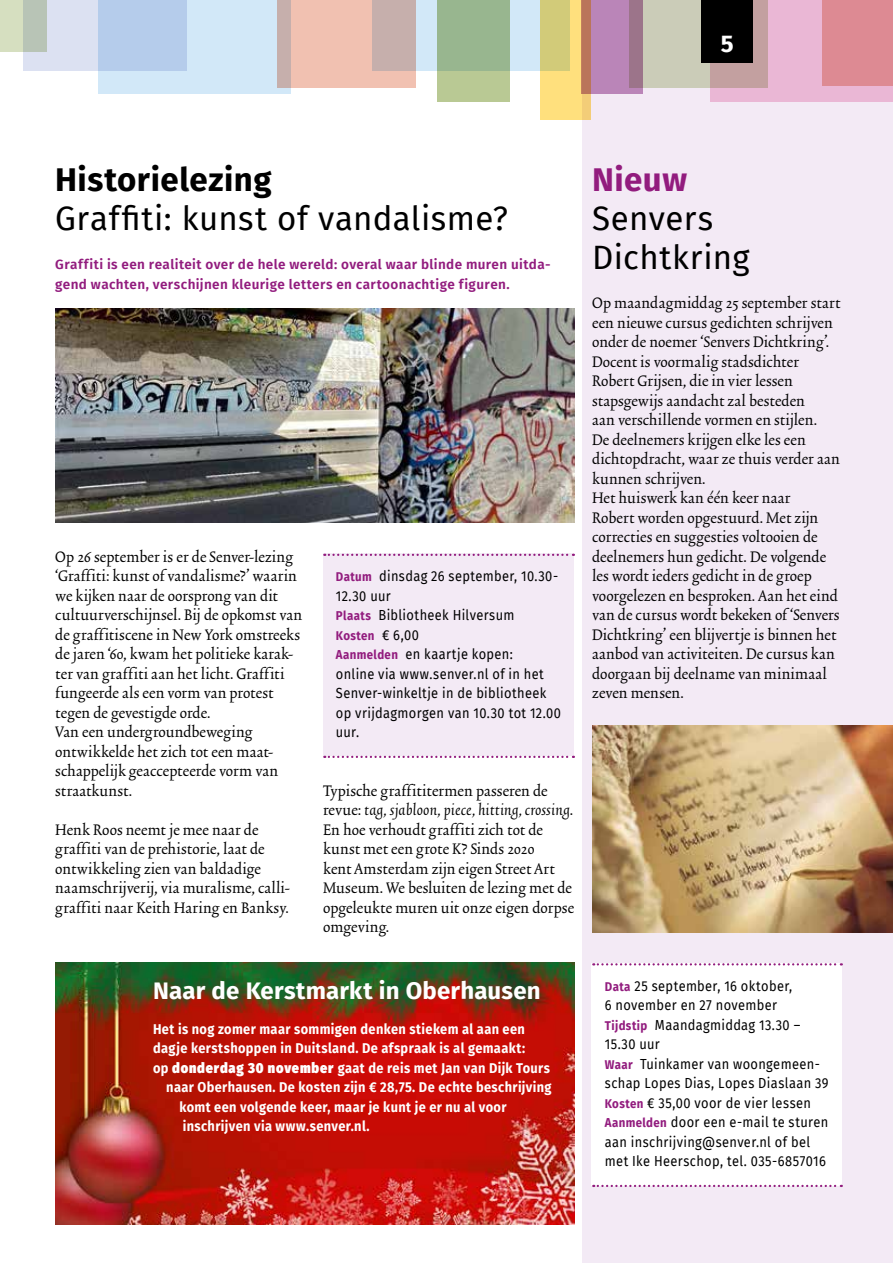
<style>
.page{position:relative;width:893px;height:1263px;background:#fff}
.page>*{position:absolute;margin:0;border:0;box-sizing:border-box;transform-origin:0 0}
.t1{font:33px/39px "Fira Sans";letter-spacing:.015em;color:#000}
.t2{font:700 33px "Fira Sans";letter-spacing:.015em;color:#000}
.t3{font:700 33px "Fira Sans";letter-spacing:.015em;color:#921c7e}
.t4{font:700 24px "Fira Sans";letter-spacing:.005em;color:#fff}
.t5{font:18px/19.5px "Trinite No 2 Rom Con";letter-spacing:.01em;color:#000}
.t6{font:italic 18px "Trinite No 2";letter-spacing:.01em;color:#000}
.t7{font:14.25px/19.5px "Fira Sans";letter-spacing:.025em;color:#000;scale:.9 1}
.t8{font:700 14.25px "Fira Sans";letter-spacing:.03em;color:#fff;scale:.9 1}
.t9{font:600 13.5px/19.5px "Fira Sans";letter-spacing:.03em;color:#921c7e}
.t10{font:700 12.75px "Fira Sans";letter-spacing:.03em;color:#921c7e;scale:.9 1}
.s1{font-weight:700;font-size:12.75px;color:#921c7e}
.s2{font-weight:400;font-size:14.25px;color:#000}
.s3{font-family:"Trinite No 2 Rom Con";font-style:normal}
.s4{font-weight:900}
</style>
<div class="page">
<div style="left:0;top:0;width:47px;height:51px;background:#d6dfc0"></div>
<svg style="left:23px;top:0;width:75px;height:71px;background:#d3dae3"></svg>
<div style="left:278px;top:0;width:138px;height:87px;background:#f1c1b1"></div>
<svg style="left:98px;top:0;width:192px;height:94px;background:#c6daee"></svg>
<img style="left:55px;top:963px;width:519px;height:261px">
<div style="left:583px;top:0;width:310px;height:1263px;background:#f3eaf5"></div>
<svg style="left:372px;top:0;width:168px;height:71px;background:#cccdd4"></svg>
<svg style="left:437px;top:0;width:73px;height:102px;background:#a2bb90"></svg>
<svg style="left:540px;top:0;width:51px;height:119px;background:#ebd67b"></svg>
<svg style="left:581px;top:0;width:62px;height:94px;background:#ba81a4"></svg>
<svg style="left:629px;top:0;width:81px;height:87px;background:#c0b9ad"></svg>
<svg style="left:710px;top:0;width:183px;height:102px;background:#dfb0c6"></svg>
<div style="left:822px;top:0;width:71px;height:85px;background:#dd8a93"></div>
<div style="left:702px;top:0;width:51px;height:62px;background:#000"></div>
<img style="left:55px;top:308px;width:519px;height:215px">
<div style="left:323px;top:553px;width:251px;height:203px;background:#f3eaf5"></div>
<div style="left:591px;top:964px;width:251px;height:222px;background:#fff"></div>
<img style="left:592px;top:725px;width:301px;height:208px">
<svg style="left:593px;top:963px;width:249px;height:2px"></svg>
<svg style="left:593px;top:1185px;width:249px;height:2px"></svg>
<svg style="left:324px;top:554px;width:250px;height:2px"></svg>
<svg style="left:324px;top:756px;width:250px;height:2px"></svg>
<h2 class="t4" style="left:721px;top:24px;width:14px">5</h2>
<h1 class="t2" style="left:55px;top:152px;width:218px">Historielezing</h1>
<h1 class="t1" style="left:55px;top:198px;width:454px">Graffiti: kunst of vandalisme?</h1>
<p class="t9" style="left:55px;top:254px;width:497px">Graffiti is een realiteit over de hele wereld: overal waar blinde muren uitda&shy;gend wachten, verschijnen kleurige letters en cartoonachtige figuren.</p>
<p class="t5" style="left:55px;top:548px;width:248px">Op 26 september is er de Senver-lezing ‘Graffiti: kunst of vandalisme?’ waarin we kijken naar de oorsprong van dit cultuurverschijnsel. Bij de opkomst van de graffitiscene in New York omstreeks de jaren ‘60, kwam het politieke karak&shy;ter van graffiti aan het licht. Graffiti fungeerde als een vorm van protest tegen de gevestigde orde.<br>Van een undergroundbeweging ontwikkelde het zich tot een maat&shy;schappelijk geaccepteerde vorm van straatkunst.</p>
<p class="t5" style="left:55px;top:821px;width:236px">Henk Roos neemt je mee naar de graffiti van de prehistorie, laat de ontwikkeling zien van baldadige naamschrijverij, via muralisme, calli&shy;graffiti naar Keith Haring en Banksy.</p>
<p class="t7" style="left:336px;top:566px;width:248px"><span class="s1">Datum</span> dinsdag 26 september, 10.30-<br>12.30 uur<br><span class="s1">Plaats</span> Bibliotheek Hilversum</p>
<p class="t10" style="left:336px;top:625px;width:94px">Kosten <span class="s2">€ 6,00</span></p>
<p class="t7" style="left:336px;top:644px;width:252px"><span class="s1">Aanmelden</span> en kaartje kopen:<br>online via www.senver.nl of in het<br>Senver-winkeltje in de bibliotheek op vrijdagmorgen van 10.30 tot 12.00 uur.</p>
<p class="t5" style="left:323px;top:782px;width:226px">Typische graffititermen passeren de</p>
<p class="t6" style="left:323px;top:802px;width:251px"><span class="s3">revue:</span> tag, sjabloon, piece, hitting, crossing<span class="s3">.</span></p>
<p class="t5" style="left:323px;top:821px;width:252px">En hoe verhoudt graffiti zich tot de kunst met een grote K? Sinds 2020<br>kent Amsterdam zijn eigen Street Art<br>Museum. We besluiten de lezing met de opgeleukte muren uit onze eigen dorpse omgeving.</p>
<h2 class="t4" style="left:153px;top:970px;width:389px">Naar de Kerstmarkt in Oberhausen</h2>
<p class="t8" style="left:153px;top:1017px;width:415px">Het is nog zomer maar sommigen denken stiekem al aan een</p>
<p class="t8" style="left:153px;top:1036px;width:415px">dagje kerstshoppen in Duitsland. De afspraak is al gemaakt:</p>
<p class="t8" style="left:153px;top:1056px;width:443px">op <span class="s4">donderdag 30 november</span> gaat de reis met Jan van Dijk Tours</p>
<p class="t8" style="left:166px;top:1075px;width:430px">naar Oberhausen. De kosten zijn € 28,75. De echte beschrijving</p>
<p class="t8" style="left:179px;top:1095px;width:365px">komt een volgende keer, maar je kunt je er nu al voor</p>
<p class="t8" style="left:183px;top:1114px;width:209px">inschrijven via www.senver.nl.</p>
<h1 class="t3" style="left:592px;top:152px;width:96px">Nieuw</h1>
<h1 class="t1" style="left:592px;top:198px;width:159px">Senvers<br>Dichtkring</h1>
<p class="t5" style="left:592px;top:295px;width:250px">Op maandagmiddag 25 september start een nieuwe cursus gedichten schrijven onder de noemer ‘Senvers Dichtkring’.<br>Docent is voormalig stadsdichter Robert Grijsen, die in vier lessen stapsgewijs aandacht zal besteden<br>aan verschillende vormen en stijlen.<br>De deelnemers krijgen elke les een dichtopdracht, waar ze thuis verder aan kunnen schrijven.<br>Het huiswerk kan één keer naar<br>Robert worden opgestuurd. Met zijn correcties en suggesties voltooien de deelnemers hun gedicht. De volgende les wordt ieders gedicht in de groep voorgelezen en besproken. Aan het eind van de cursus wordt bekeken of ‘Senvers Dichtkring’ een blijvertje is binnen het aanbod van activiteiten. De cursus kan doorgaan bij deelname van minimaal zeven mensen.</p>
<p class="t7" style="left:605px;top:976px;width:250px"><span class="s1">Data</span> 25 september, 16 oktober,<br>6 november en 27 november<br><span class="s1">Tijdstip</span> Maandagmiddag 13.30 –<br>15.30 uur<br><span class="s1">Waar</span> Tuinkamer van woongemeen&shy;schap Lopes Dias, Lopes Diaslaan 39<br><span class="s1">Kosten</span> € 35,00 voor de vier lessen<br><span class="s1">Aanmelden</span> door een e-mail te sturen aan inschrijving@senver.nl of bel met Ike Heerschop, tel. 035-6857016</p>
</div>
